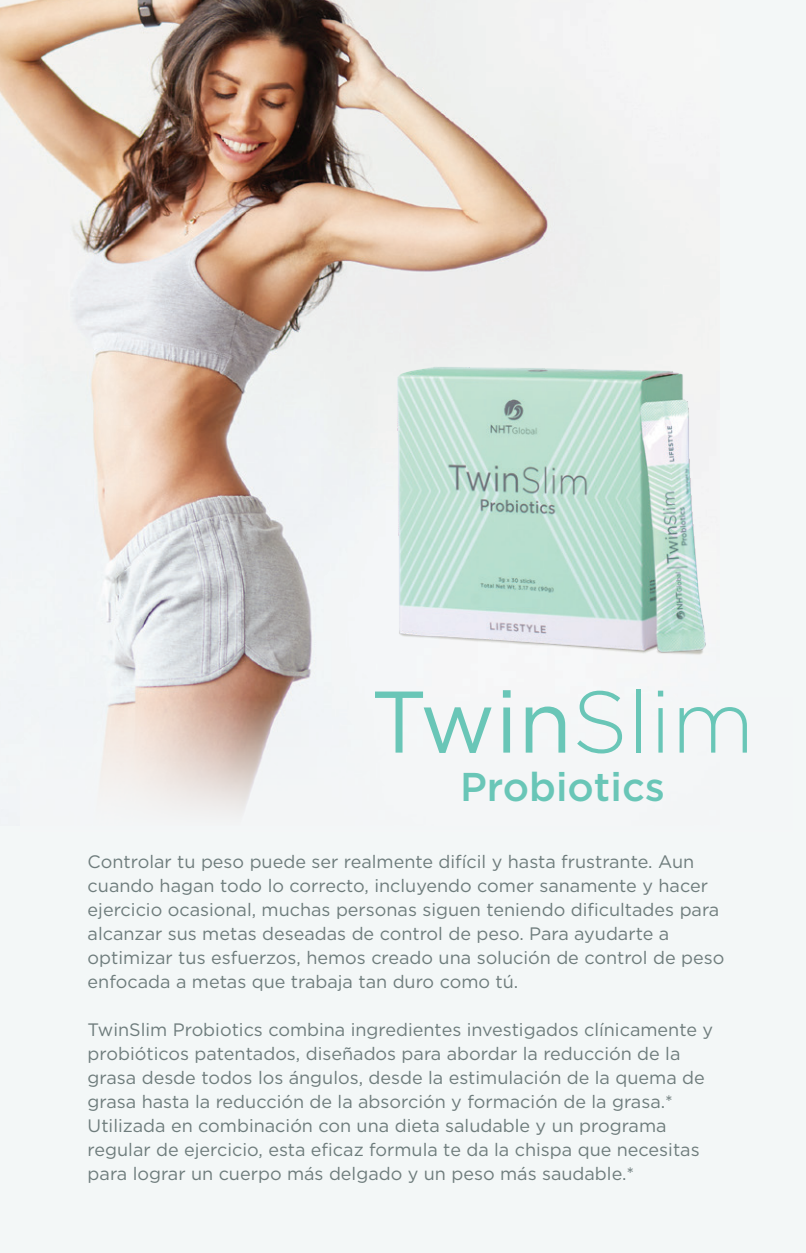
<style>
.page{position:relative;width:806px;height:1253px;background:#fff}
.page>*{position:absolute;margin:0;border:0;box-sizing:border-box;transform-origin:0 0}
.t1{font:87.2px "Gotham";color:#69c6b7}
.t2{font:500 40.2px "Gotham";color:#69c6b7}
.t3{font:18px/24px "Gotham";color:#6e7c7c}
.s1{font-weight:300}
</style>
<div class="page">
<div style="left:0;top:0;width:805px;height:1253px;background:#f3f7f7"></div>
<img style="left:0;top:0;width:582px;height:697px">
<img style="left:805px;top:658px;width:1px;height:595px">
<img style="left:386px;top:323px;width:320px;height:374px">
<svg style="left:101px;top:697px;width:185px;height:114px"></svg>
<h1 class="t1" style="left:370px;top:666px;width:385px">Twin<span class="s1">Slim</span></h1>
<h2 class="t2" style="left:460px;top:760px;width:206px">Probiotics</h2>
<p class="t3" style="left:88px;top:850px;width:637px">Controlar tu peso puede ser realmente difícil y hasta frustrante. Aun cuando hagan todo lo correcto, incluyendo comer sanamente y hacer ejercicio ocasional, muchas personas siguen teniendo dificultades para alcanzar sus metas deseadas de control de peso. Para ayudarte a optimizar tus esfuerzos, hemos creado una solución de control de peso enfocada a metas que trabaja tan duro como tú.</p>
<p class="t3" style="left:88px;top:1018px;width:626px">TwinSlim Probiotics combina ingredientes investigados clínicamente y probióticos patentados, diseñados para abordar la reducción de la grasa desde todos los ángulos, desde la estimulación de la quema de grasa hasta la reducción de la absorción y formación de la grasa.* Utilizada en combinación con una dieta saludable y un programa regular de ejercicio, esta eficaz formula te da la chispa que necesitas para lograr un cuerpo más delgado y un peso más saudable.*</p>
</div>
